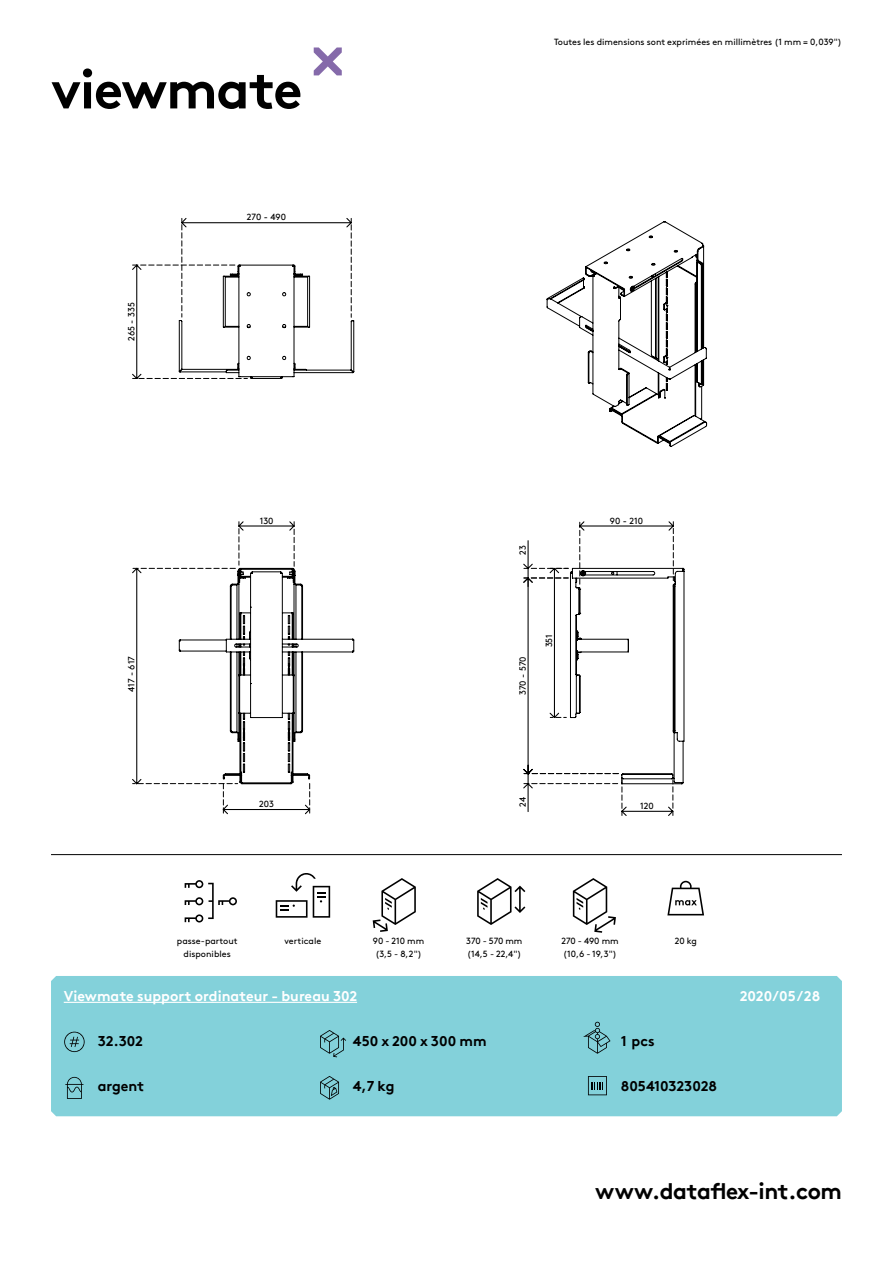
<style>
.page{position:relative;width:893px;height:1263px;background:#fff}
.page>*{position:absolute;margin:0;border:0;box-sizing:border-box;transform-origin:0 0}
.hoofdstuk{font:700 54px "Brown Pro TT";letter-spacing:-.02em;color:#000}
.t1{font:700 22.5px "Brown Pro TT";letter-spacing:-.02em;color:#000}
.specificaties{font:700 14.25px "Brown Pro TT";color:#000}
.t2{font:700 14.25px "Brown Pro TT";color:#fff}
.t3{font:9px/12.8px "Brown";color:#000}
.t4{font:9px "Brown Pro TT Regular Alt";color:#000}
</style>
<div class="page">
<svg style="left:314px;top:47px;width:28px;height:28px"></svg>
<hr style="left:51px;top:854px;width:791px;height:1px;background:#000">
<svg style="left:185px;top:880px;width:52px;height:42px"></svg>
<svg style="left:276px;top:873px;width:54px;height:45px"></svg>
<svg style="left:373px;top:878px;width:43px;height:54px"></svg>
<svg style="left:477px;top:878px;width:48px;height:47px"></svg>
<svg style="left:573px;top:878px;width:43px;height:55px"></svg>
<svg style="left:667px;top:881px;width:37px;height:34px"></svg>
<div style="left:51px;top:976px;width:791px;height:140px;background:#83d1da"></div>
<svg style="left:133px;top:521px;width:222px;height:294px"></svg>
<svg style="left:133px;top:218px;width:222px;height:161px"></svg>
<svg style="left:546px;top:221px;width:161px;height:226px"></svg>
<svg style="left:523px;top:521px;width:162px;height:295px"></svg>
<svg style="left:64px;top:1032px;width:21px;height:20px"></svg>
<svg style="left:65px;top:1077px;width:18px;height:22px"></svg>
<svg style="left:320px;top:1030px;width:26px;height:27px"></svg>
<svg style="left:583px;top:1022px;width:27px;height:32px"></svg>
<svg style="left:320px;top:1076px;width:19px;height:24px"></svg>
<svg style="left:588px;top:1076px;width:19px;height:19px"></svg>
<hr style="left:64px;top:1002px;width:293px;height:1px;background:#fff">
<p class="hoofdstuk" style="left:51px;top:46px;width:253px">viewmate</p>
<p class="t4" style="left:125px;top:341px;width:40px;rotate:-90deg">265 - 335</p>
<p class="t4" style="left:125px;top:692px;width:37px;rotate:-90deg">417 - 617</p>
<p class="t4" style="left:247px;top:210px;width:41px">270 - 490</p>
<p class="t4" style="left:260px;top:514px;width:15px">130</p>
<p class="t4" style="left:259px;top:797px;width:16px">203</p>
<p class="t3" style="left:554px;top:34px;width:289px">Toutes les dimensions sont exprimées en millimètres (1 mm = 0,039")</p>
<p class="t4" style="left:516px;top:555px;width:11px;rotate:-90deg">23</p>
<p class="t4" style="left:516px;top:695px;width:40px;rotate:-90deg">370 - 570</p>
<p class="t4" style="left:542px;top:647px;width:15px;rotate:-90deg">351</p>
<p class="t4" style="left:516px;top:807px;width:11px;rotate:-90deg">24</p>
<p class="t4" style="left:610px;top:514px;width:35px">90 - 210</p>
<p class="t4" style="left:640px;top:799px;width:15px">120</p>
<p class="t3" style="left:177px;top:934px;width:62px;text-align:center">passe-partout disponibles</p>
<p class="t3" style="left:285px;top:934px;width:38px">verticale</p>
<p class="t3" style="left:373px;top:934px;width:53px">90 - 210 mm (3,5 - 8,2")</p>
<p class="t3" style="left:466px;top:934px;width:58px">370 - 570 mm (14,5 - 22,4")</p>
<p class="t3" style="left:561px;top:934px;width:59px">270 - 490 mm (10,6 - 19,3")</p>
<p class="t3" style="left:675px;top:934px;width:24px">20 kg</p>
<h3 class="t2" style="left:64px;top:985px;width:295px">Viewmate support ordinateur - bureau 302</h3>
<h3 class="t2" style="left:740px;top:985px;width:82px">2020/05/28</h3>
<h3 class="specificaties" style="left:98px;top:1029px;width:47px">32.302</h3>
<p class="specificaties" style="left:98px;top:1074px;width:48px">argent</p>
<p class="specificaties" style="left:353px;top:1029px;width:135px">450 x 200 x 300 mm</p>
<p class="specificaties" style="left:621px;top:1029px;width:35px">1 pcs</p>
<p class="specificaties" style="left:353px;top:1074px;width:43px">4,7 kg</p>
<h3 class="specificaties" style="left:621px;top:1074px;width:98px">805410323028</h3>
<h2 class="t1" style="left:595px;top:1173px;width:248px">www.dataflex-int.com</h2>
</div>
